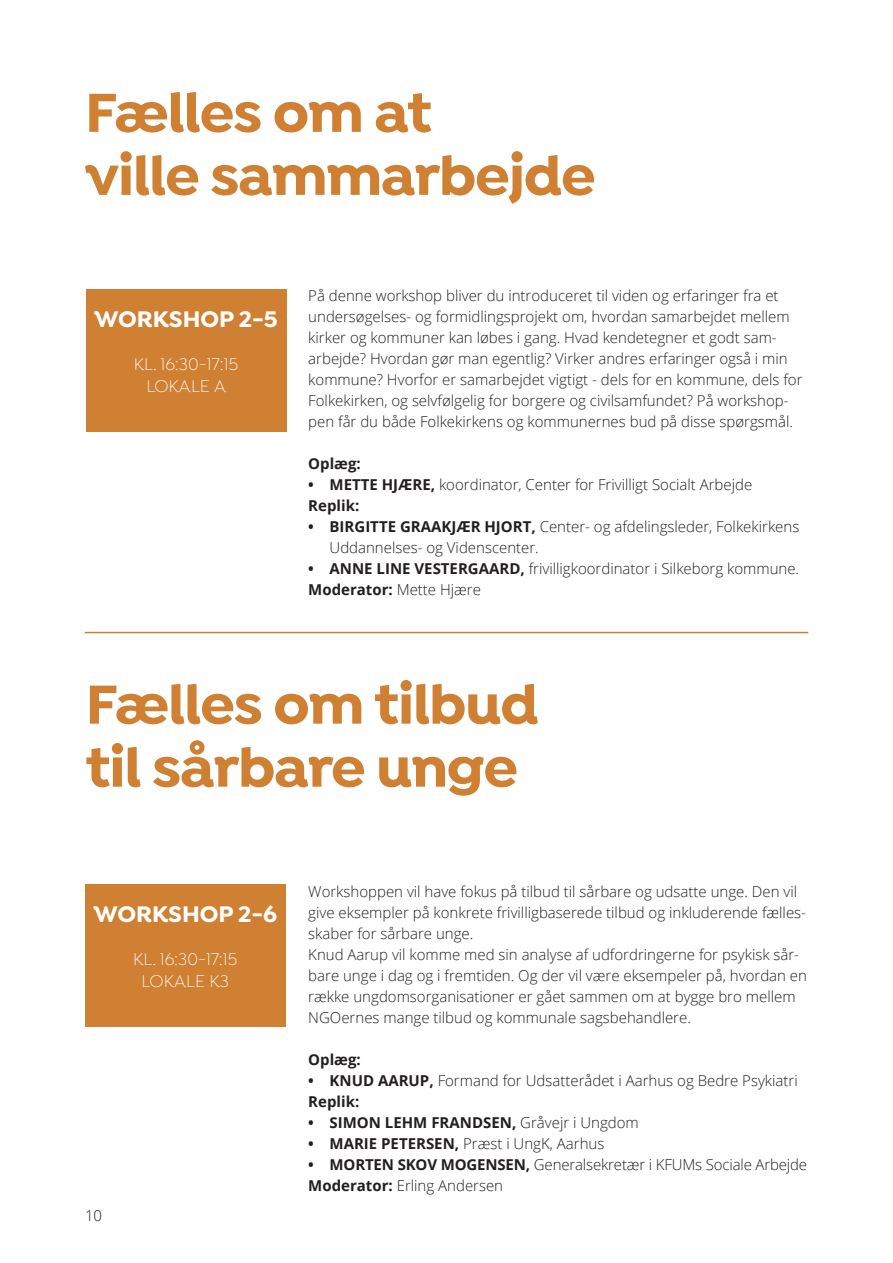
<style>
.page{position:relative;width:893px;height:1263px;background:#fff}
.page>*{position:absolute;margin:0;border:0;box-sizing:border-box;transform-origin:0 0}
.t1{font:700 58.5px/63px "Isidora";letter-spacing:-.02em;color:#d08033}
.t2{font:700 24px "Isidora";color:#fff}
.t3{font:300 18px/21.6px "Isidora";color:#fff;text-align:center}
.t4{font:300 15px/21px "Open Sans";color:#231f20}
.t5{font:700 15px "Open Sans";color:#231f20}
.s1{font-weight:700}
.s2{font-weight:300}
</style>
<div class="page">
<div style="left:86px;top:289px;width:200px;height:143px;background:#d08033"></div>
<div style="left:85px;top:884px;width:201px;height:143px;background:#d08033"></div>
<hr style="left:85px;top:632px;width:723px;height:1px;background:#d08033">
<h1 class="t1" style="left:85px;top:83px;width:512px">Fælles om at<br>ville sammarbejde</h1>
<h2 class="t2" style="left:94px;top:304px;width:185px">WORKSHOP 2-5</h2>
<p class="t3" style="left:134px;top:355px;width:106px">KL. 16:30-17:15<br>LOKALE A</p>
<p class="t4" style="left:308px;top:284px;width:496px">På denne workshop bliver du introduceret til viden og erfaringer fra et undersøgelses- og formidlingsprojekt om, hvordan samarbejdet mellem kirker og kommuner kan løbes i gang. Hvad kendetegner et godt sam&shy;arbejde? Hvordan gør man egentlig? Virker andres erfaringer også i min kommune? Hvorfor er samarbejdet vigtigt - dels for en kommune, dels for Folkekirken, og selvfølgelig for borgere og civilsamfundet? På workshop&shy;pen får du både Folkekirkens og kommunernes bud på disse spørgsmål.</p>
<p class="t5" style="left:308px;top:453px;width:54px">Oplæg:</p>
<p class="t4" style="left:308px;top:473px;width:445px"><span class="s1">• METTE HJÆRE,</span> koordinator, Center for Frivilligt Socialt Arbejde<br><span class="s1">Replik:</span></p>
<p class="t4" style="left:330px;top:515px;width:471px;text-indent:-21px"><span class="s1">• BIRGITTE GRAAKJÆR HJORT,</span> Center- og afdelingsleder, Folkekirkens<br>Uddannelses- og Videnscenter.</p>
<p class="t4" style="left:308px;top:557px;width:492px"><span class="s1">• ANNE LINE VESTERGAARD,</span> frivilligkoordinator i Silkeborg kommune.<br><span class="s1">Moderator:</span> Mette Hjære</p>
<h1 class="t1" style="left:86px;top:675px;width:455px">Fælles om tilbud til sårbare unge</h1>
<h2 class="t2" style="left:94px;top:899px;width:185px">WORKSHOP 2-6</h2>
<p class="t3" style="left:133px;top:950px;width:106px">KL. 16:30-17:15<br>LOKALE K3</p>
<p class="t4" style="left:85px;top:1205px;width:19px">10</p>
<p class="t4" style="left:308px;top:880px;width:500px">Workshoppen vil have fokus på tilbud til sårbare og udsatte unge. Den vil give eksempler på konkrete frivilligbaserede tilbud og inkluderende fælles&shy;skaber for sårbare unge.<br>Knud Aarup vil komme med sin analyse af udfordringerne for psykisk sår&shy;bare unge i dag og i fremtiden. Og der vil være eksempeler på, hvordan en række ungdomsorganisationer er gået sammen om at bygge bro mellem NGOernes mange tilbud og kommunale sagsbehandlere.</p>
<p class="t5" style="left:308px;top:1048px;width:54px">Oplæg:</p>
<p class="t4" style="left:308px;top:1069px;width:491px"><span class="s1">• KNUD AARUP,</span> Formand for Udsatterådet i Aarhus og Bedre Psykiatri<br><span class="s1">Replik:</span></p>
<p class="t5" style="left:308px;top:1111px;width:332px">• SIMON LEHM FRANDSEN, <span class="s2">Gråvejr i Ungdom</span></p>
<p class="t4" style="left:308px;top:1132px;width:298px"><span class="s1">• MARIE PETERSEN,</span> Præst i UngK, Aarhus</p>
<p class="t4" style="left:308px;top:1153px;width:500px"><span class="s1">• MORTEN SKOV MOGENSEN,</span> Generalsekretær i KFUMs Sociale Arbejde<br><span class="s1">Moderator:</span> Erling Andersen</p>
</div>
